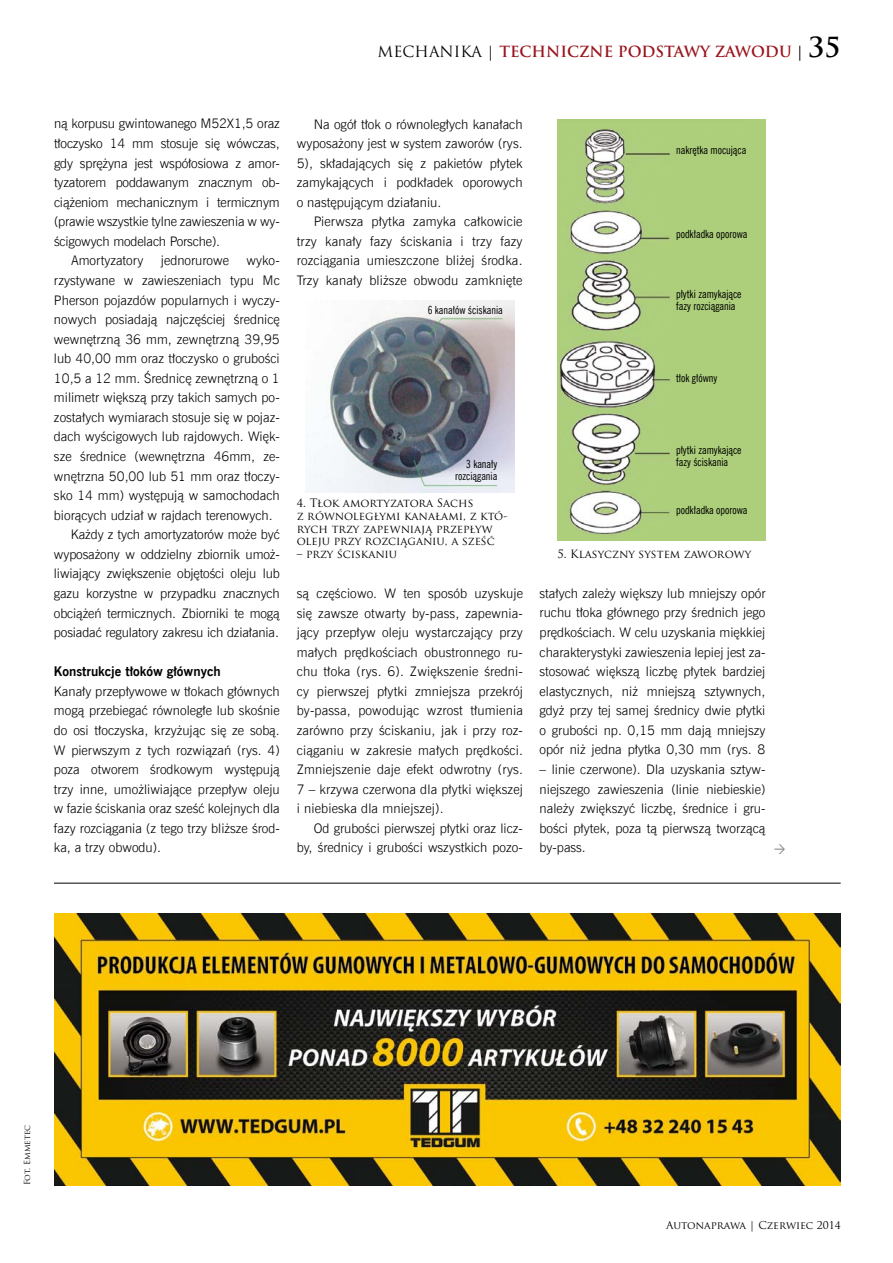
<style>
.page{position:relative;width:893px;height:1263px;background:#fff}
.page>*{position:absolute;margin:0;border:0;box-sizing:border-box;transform-origin:0 0}
.t1{font:700 15px "Trajan Pro";color:#9a141c}
.t2{font:13.2px/19.5px "News Goth Lt EU";color:#000;text-align:justify}
.t3{font:700 13.2px "News Goth EU";color:#000}
.t4{font:11.25px/12px "News Goth Cn EU";color:#000}
.t5{font:11.25px/12.8px "Trajan Pro";color:#000}
.t6{font:10.5px "Trajan Pro";color:#000}
.t7{font:8.25px "Trajan Pro";color:#000}
.s1{font-weight:400;color:#000}
.s2{color:#000}
.s3{font-size:27px;color:#000}
</style>
<div class="page">
<img style="left:306px;top:301px;width:208px;height:191px">
<img style="left:558px;top:120px;width:207px;height:421px">
<img style="left:54px;top:913px;width:787px;height:272px">
<hr style="left:54px;top:883px;width:787px;height:1px;background:#000">
<p class="t1" style="left:378px;top:42px;width:464px"><span class="s1">MECHANIKA |</span> TECHNICZNE PODSTAWY ZAWODU <span class="s2">|</span> <span class="s3">35</span></p>
<p class="t2" style="left:54px;top:114px;width:227px">ną korpusu gwintowanego M52X1,5 oraz</p>
<p class="t2" style="left:54px;top:134px;width:227px">tłoczysko 14 mm stosuje się wówczas,</p>
<p class="t2" style="left:54px;top:153px;width:227px">gdy sprężyna jest współosiowa z amor-</p>
<p class="t2" style="left:54px;top:173px;width:227px">tyzatorem poddawanym znacznym ob-</p>
<p class="t2" style="left:54px;top:192px;width:227px">ciążeniom mechanicznym i termicznym</p>
<p class="t2" style="left:54px;top:212px;width:227px">(prawie wszystkie tylne zawieszenia w wy-</p>
<p class="t2" style="left:54px;top:232px;width:168px">ścigowych modelach Porsche).</p>
<p class="t2" style="left:71px;top:251px;width:74px">Amortyzatory</p>
<p class="t2" style="left:161px;top:251px;width:70px">jednorurowe</p>
<p class="t2" style="left:247px;top:251px;width:35px">wyko-</p>
<p class="t2" style="left:54px;top:271px;width:227px">rzystywane w zawieszeniach typu Mc</p>
<p class="t2" style="left:54px;top:290px;width:227px">Pherson pojazdów popularnych i wyczy-</p>
<p class="t2" style="left:54px;top:310px;width:227px">nowych posiadają najczęściej średnicę</p>
<p class="t2" style="left:54px;top:329px;width:227px">wewnętrzną 36 mm, zewnętrzną 39,95</p>
<p class="t2" style="left:54px;top:349px;width:227px">lub 40,00 mm oraz tłoczysko o grubości</p>
<p class="t2" style="left:54px;top:368px;width:227px">10,5 a 12 mm. Średnicę zewnętrzną o 1</p>
<p class="t2" style="left:54px;top:388px;width:227px">milimetr większą przy takich samych po-</p>
<p class="t2" style="left:54px;top:408px;width:227px">zostałych wymiarach stosuje się w pojaz-</p>
<p class="t2" style="left:54px;top:427px;width:227px">dach wyścigowych lub rajdowych. Więk-</p>
<p class="t2" style="left:54px;top:447px;width:227px">sze średnice (wewnętrzna 46mm, ze-</p>
<p class="t2" style="left:54px;top:466px;width:227px">wnętrzna 50,00 lub 51 mm oraz tłoczy-</p>
<p class="t2" style="left:54px;top:486px;width:227px">sko 14 mm) występują w samochodach</p>
<p class="t2" style="left:54px;top:505px;width:220px">biorących udział w rajdach terenowych.</p>
<p class="t2" style="left:71px;top:525px;width:210px">Każdy z tych amortyzatorów może być</p>
<p class="t2" style="left:54px;top:545px;width:227px">wyposażony w oddzielny zbiornik umoż-</p>
<p class="t2" style="left:54px;top:564px;width:227px">liwiający zwiększenie objętości oleju lub</p>
<p class="t2" style="left:54px;top:584px;width:227px">gazu korzystne w przypadku znacznych</p>
<p class="t2" style="left:54px;top:603px;width:227px">obciążeń termicznych. Zbiorniki te mogą</p>
<p class="t2" style="left:54px;top:623px;width:227px">posiadać regulatory zakresu ich działania.</p>
<p class="t3" style="left:54px;top:663px;width:168px">Konstrukcje tłoków głównych</p>
<p class="t2" style="left:54px;top:681px;width:227px">Kanały przepływowe w tłokach głównych mogą przebiegać równoległe lub skośnie do osi tłoczyska, krzyżując się ze sobą.<br>W pierwszym z tych rozwiązań (rys. 4) poza otworem środkowym występują trzy inne, umożliwiające przepływ oleju w fazie ściskania oraz sześć kolejnych dla fazy rozciągania (z tego trzy bliższe środ&shy;ka, a trzy obwodu).</p>
<p class="t2" style="left:297px;top:114px;width:227px;text-indent:17px">Na ogół tłok o równoległych kanałach wyposażony jest w system zaworów (rys.<br>5), składających się z pakietów płytek zamykających i podkładek oporowych o następującym działaniu.</p>
<p class="t2" style="left:297px;top:212px;width:227px;text-indent:17px">Pierwsza płytka zamyka całkowicie trzy kanały fazy ściskania i trzy fazy rozciągania umieszczone bliżej środka.<br>Trzy kanały bliższe obwodu zamknięte</p>
<p class="t4" style="left:428px;top:304px;width:76px">6 kanałów ściskania</p>
<p class="t4" style="left:676px;top:144px;width:72px">nakrętka mocująca</p>
<p class="t4" style="left:676px;top:228px;width:73px">podkładka oporowa</p>
<p class="t4" style="left:676px;top:288px;width:67px">płytki zamykające fazy rozciągania</p>
<p class="t4" style="left:676px;top:372px;width:43px">tłok główny</p>
<p class="t4" style="left:676px;top:444px;width:67px">płytki zamykające fazy ściskania</p>
<p class="t4" style="left:676px;top:504px;width:73px">podkładka oporowa</p>
<p class="t4" style="left:455px;top:458px;width:44px;text-align:right">3 kanały rozciągania</p>
<p class="t5" style="left:297px;top:497px;width:212px">4. Tłok amortyzatora Sachs<br>z równoległymi kanałami, z któ&shy;rych trzy zapewniają przepływ oleju przy rozciąganiu, a sześć</p>
<p class="t5" style="left:297px;top:548px;width:102px">– przy ściskaniu</p>
<p class="t5" style="left:557px;top:547px;width:195px">5. Klasyczny system zaworowy</p>
<p class="t2" style="left:297px;top:584px;width:228px">są częściowo. W ten sposób uzyskuje się zawsze otwarty by-pass, zapewnia&shy;jący przepływ oleju wystarczający przy małych prędkościach obustronnego ru&shy;chu tłoka (rys. 6). Zwiększenie średni&shy;cy pierwszej płytki zmniejsza przekrój by-passa, powodując wzrost tłumienia zarówno przy ściskaniu, jak i przy roz&shy;ciąganiu w zakresie małych prędkości.<br>Zmniejszenie daje efekt odwrotny (rys.<br>7 – krzywa czerwona dla płytki większej i niebieska dla mniejszej).</p>
<p class="t2" style="left:297px;top:818px;width:228px;text-align:right">Od grubości pierwszej płytki oraz licz&shy;by, średnicy i grubości wszystkich pozo-</p>
<p class="t2" style="left:540px;top:584px;width:227px">stałych zależy większy lub mniejszy opór ruchu tłoka głównego przy średnich jego prędkościach. W celu uzyskania miękkiej charakterystyki zawieszenia lepiej jest za&shy;stosować większą liczbę płytek bardziej elastycznych, niż mniejszą sztywnych, gdyż przy tej samej średnicy dwie płytki o grubości np. 0,15 mm dają mniejszy opór niż jedna płytka 0,30 mm (rys. 8</p>
<p class="t2" style="left:540px;top:760px;width:227px">– linie czerwone). Dla uzyskania sztyw&shy;niejszego zawieszenia (linie niebieskie) należy zwiększyć liczbę, średnice i gru&shy;bości płytek, poza tą pierwszą tworzącą by-pass.</p>
<p class="t7" style="left:22px;top:1185px;width:62px;rotate:-90deg">Fot. Emmetec</p>
<p class="t6" style="left:666px;top:1218px;width:176px">Autonaprawa | Czerwiec 2014</p>
</div>
